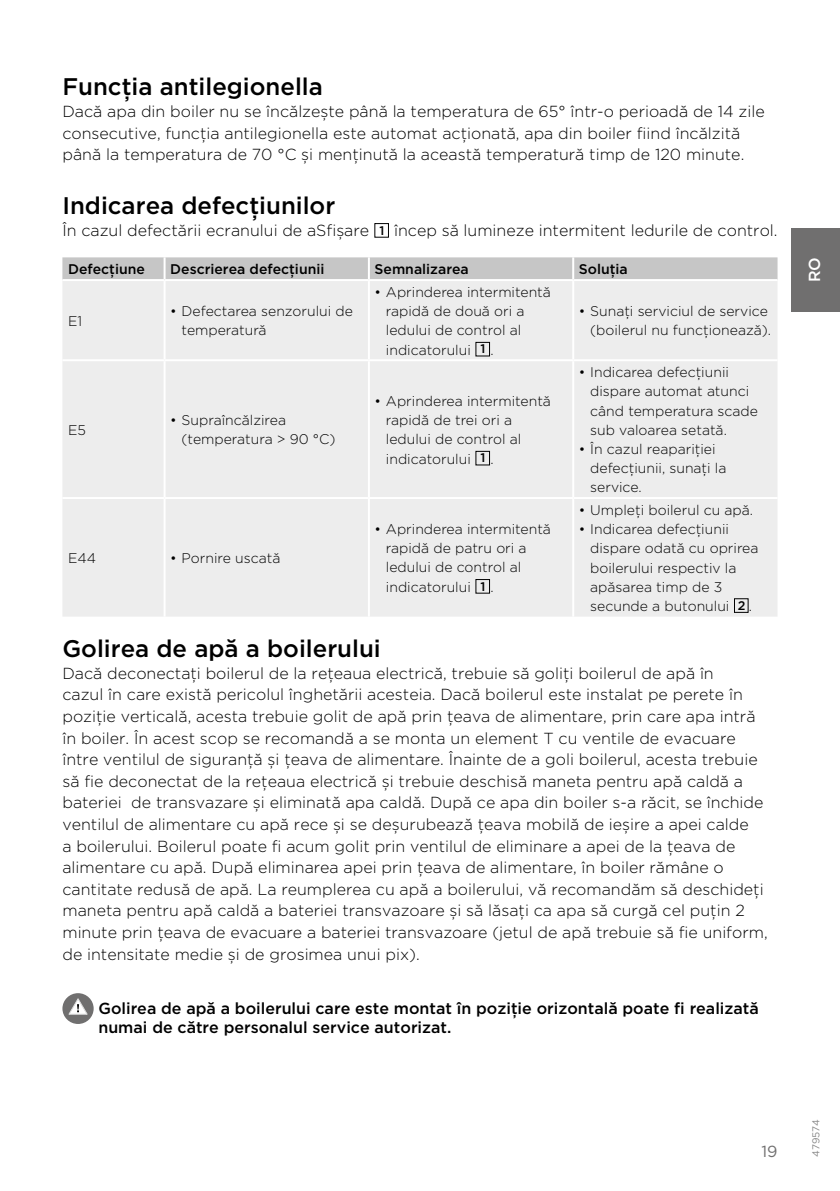
<style>
.page{position:relative;width:840px;height:1191px;background:#fff}
.page>*{position:absolute;margin:0;border:0;box-sizing:border-box;transform-origin:0 0}
.t1{font:500 24px "Gotham";color:#000}
.t2{font:300 16px/21.6px "Gotham";color:#000}
.t3{font:500 16px/19.2px "Gotham";color:#000}
.t4{font:16px "Gotham";color:#706f6f}
.t5{font:500 16px "Gotham";color:#fff}
.t6{font:300 14px/19.2px "Gotham";color:#000}
.t7{font:500 14px "Gotham";color:#000}
.t8{font:10px "Gotham";color:#878787}
.s1{font-weight:500;font-size:12.4px}
</style>
<div class="page">
<div style="left:374px;top:223px;width:15px;height:15px;border:1px solid #000"></div>
<div style="left:62px;top:993px;width:32px;height:31px;background:#706f6f;border-radius:50%"></div>
<svg style="left:67px;top:997px;width:22px;height:18px"></svg>
<div style="left:62px;top:257px;width:715px;height:22px;background:#c6c6c6"></div>
<div style="left:62px;top:281px;width:715px;height:335px;background:#ededed"></div>
<hr style="left:163px;top:257px;width:2px;height:22px;background:#fff">
<hr style="left:367px;top:257px;width:2px;height:22px;background:#fff">
<hr style="left:572px;top:257px;width:2px;height:22px;background:#fff">
<hr style="left:163px;top:281px;width:2px;height:78px;background:#fff">
<hr style="left:367px;top:281px;width:2px;height:78px;background:#fff">
<hr style="left:572px;top:281px;width:2px;height:78px;background:#fff">
<hr style="left:62px;top:359px;width:102px;height:2px;background:#fff">
<hr style="left:164px;top:359px;width:204px;height:2px;background:#fff">
<hr style="left:163px;top:361px;width:2px;height:136px;background:#fff">
<hr style="left:368px;top:359px;width:205px;height:2px;background:#fff">
<hr style="left:367px;top:361px;width:2px;height:136px;background:#fff">
<hr style="left:573px;top:359px;width:204px;height:2px;background:#fff">
<hr style="left:572px;top:361px;width:2px;height:136px;background:#fff">
<hr style="left:62px;top:497px;width:102px;height:2px;background:#fff">
<hr style="left:164px;top:497px;width:204px;height:2px;background:#fff">
<hr style="left:163px;top:499px;width:2px;height:117px;background:#fff">
<hr style="left:368px;top:497px;width:205px;height:2px;background:#fff">
<hr style="left:367px;top:499px;width:2px;height:117px;background:#fff">
<hr style="left:573px;top:497px;width:204px;height:2px;background:#fff">
<hr style="left:572px;top:499px;width:2px;height:117px;background:#fff">
<div style="left:733px;top:598px;width:15px;height:15px;border:1px solid #000"></div>
<div style="left:791px;top:228px;width:48px;height:83px;background:#706f6f"></div>
<h1 class="t1" style="left:62px;top:71px;width:262px">Funcţia antilegionella</h1>
<p class="t2" style="left:62px;top:100px;width:703px">Dacă apa din boiler nu se încălzește până la temperatura de 65° într-o perioadă de 14 zile consecutive, funcţia antilegionella este automat acţionată, apa din boiler fiind încălzită până la temperatura de 70 °C și menţinută la această temperatură timp de 120 minute.</p>
<h1 class="t1" style="left:62px;top:190px;width:274px">Indicarea defecţiunilor</h1>
<p class="t2" style="left:62px;top:219px;width:716px">În cazul defectării ecranului de aSfișare <span class="s1">1</span> încep să lumineze intermitent ledurile de control.</p>
<p class="t7" style="left:68px;top:260px;width:78px">Defecţiune</p>
<p class="t7" style="left:170px;top:260px;width:155px">Descrierea defecţiunii</p>
<p class="t7" style="left:374px;top:260px;width:96px">Semnalizarea</p>
<p class="t7" style="left:578px;top:260px;width:50px">Soluţia</p>
<p class="t6" style="left:68px;top:311px;width:16px">E1</p>
<p class="t6" style="left:181px;top:301px;width:173px;text-indent:-11px">• Defectarea senzorului de temperatură</p>
<p class="t6" style="left:385px;top:282px;width:166px;text-indent:-11px">• Aprinderea intermitentă rapidă de două ori a ledului de control al indicatorului <span class="s1">1</span> .</p>
<p class="t6" style="left:578px;top:301px;width:194px;text-align:right">• Sunaţi serviciul de service (boilerul nu funcţionează).</p>
<p class="t6" style="left:68px;top:420px;width:19px">E5</p>
<p class="t6" style="left:181px;top:410px;width:155px;text-indent:-11px">• Supraîncălzirea (temperatura &gt; 90 °C)</p>
<p class="t6" style="left:68px;top:548px;width:29px">E44</p>
<p class="t6" style="left:170px;top:548px;width:112px">• Pornire uscată</p>
<p class="t6" style="left:386px;top:391px;width:166px;text-indent:-11px">• Aprinderea intermitentă rapidă de trei ori a ledului de control al indicatorului <span class="s1">1</span> .</p>
<p class="t6" style="left:386px;top:519px;width:166px;text-indent:-11px">• Aprinderea intermitentă rapidă de patru ori a ledului de control al indicatorului <span class="s1">1</span> .</p>
<p class="t6" style="left:590px;top:362px;width:169px;text-indent:-11px">• Indicarea defecţiunii dispare automat atunci când temperatura scade sub valoarea setată.</p>
<p class="t6" style="left:590px;top:439px;width:138px;text-indent:-11px">• În cazul reapariţiei defecţiunii, sunaţi la service.</p>
<p class="t6" style="left:578px;top:500px;width:176px">• Umpleţi boilerul cu apă.</p>
<p class="t6" style="left:590px;top:519px;width:170px;text-indent:-11px">• Indicarea defecţiunii dispare odată cu oprirea boilerului respectiv la apăsarea timp de 3 secunde a butonului <span class="s1">2</span> .</p>
<h1 class="t1" style="left:62px;top:633px;width:320px">Golirea de apă a boilerului</h1>
<p class="t2" style="left:62px;top:662px;width:706px">Dacă deconectaţi boilerul de la reţeaua electrică, trebuie să goliţi boilerul de apă în<br>cazul în care există pericolul înghetării acesteia. Dacă boilerul este instalat pe perete în poziţie verticală, acesta trebuie golit de apă prin ţeava de alimentare, prin care apa intră în boiler. În acest scop se recomandă a se monta un element T cu ventile de evacuare între ventilul de siguranţă și ţeava de alimentare. Înainte de a goli boilerul, acesta trebuie să fie deconectat de la reţeaua electrică și trebuie deschisă maneta pentru apă caldă a bateriei de transvazare și eliminată apa caldă. După ce apa din boiler s-a răcit, se închide ventilul de alimentare cu apă rece și se deșurubează ţeava mobilă de ieșire a apei calde<br>a boilerului. Boilerul poate fi acum golit prin ventilul de eliminare a apei de la ţeava de alimentare cu apă. După eliminarea apei prin ţeava de alimentare, în boiler rămâne o cantitate redusă de apă. La reumplerea cu apă a boilerului, vă recomandăm să deschideţi maneta pentru apă caldă a bateriei transvazoare și să lăsaţi ca apa să curgă cel puţin 2 minute prin ţeava de evacuare a bateriei transvazoare (jetul de apă trebuie să fie uniform, de intensitate medie și de grosimea unui pix).</p>
<p class="t3" style="left:98px;top:998px;width:661px">Golirea de apă a boilerului care este montat în poziţie orizontală poate fi realizată numai de către personalul service autorizat.</p>
<p class="t5" style="left:803px;top:282px;width:27px;rotate:-90deg">RO</p>
<p class="t4" style="left:761px;top:1140px;width:18px">19</p>
<p class="t8" style="left:809px;top:1157px;width:39px;rotate:-90deg">479574</p>
</div>
